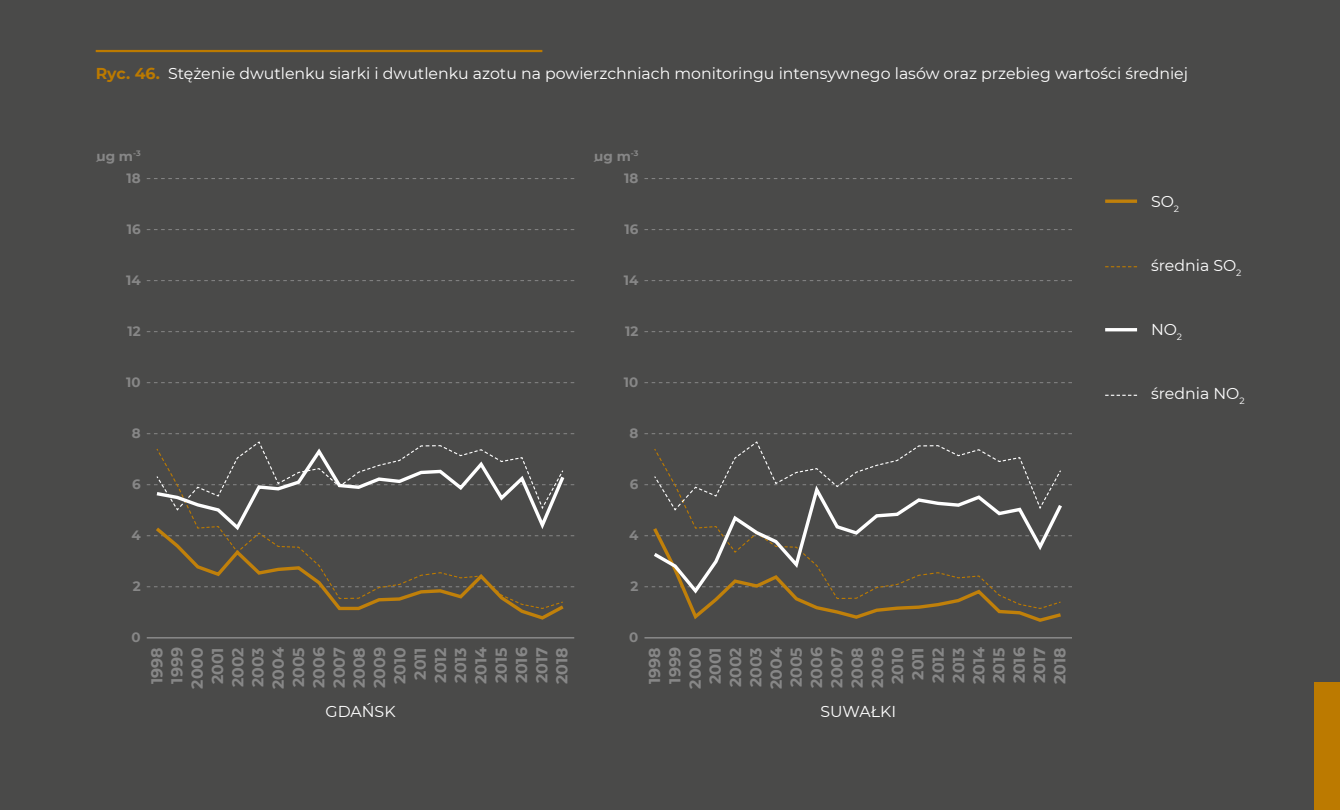
<style>
.page{position:relative;width:1340px;height:810px;background:#fff}
.page>*{position:absolute;margin:0;border:0;box-sizing:border-box;transform-origin:0 0}
.t1{font:700 15.75px/20.2px "Montserrat";color:#878787;text-align:center}
.t2{font:15.75px "Montserrat";color:#fff}
.t3{font:700 13.5px/22.3px "Montserrat";color:#878787;text-align:right}
.s1{font-weight:700;color:#bc7a00}
</style>
<div class="page">
<div style="left:0;top:0;width:1339px;height:810px;background:#4a4a49"></div>
<div style="left:1314px;top:682px;width:25px;height:128px;background:#bc7a00"></div>
<hr style="left:96px;top:50px;width:446px;height:2px;background:#bc7a00">
<svg style="left:147px;top:433px;width:427px;height:1px"></svg>
<svg style="left:644px;top:433px;width:427px;height:1px"></svg>
<svg style="left:147px;top:382px;width:427px;height:1px"></svg>
<svg style="left:644px;top:382px;width:427px;height:1px"></svg>
<svg style="left:147px;top:331px;width:427px;height:1px"></svg>
<svg style="left:644px;top:331px;width:427px;height:1px"></svg>
<svg style="left:147px;top:229px;width:427px;height:1px"></svg>
<svg style="left:644px;top:229px;width:427px;height:1px"></svg>
<svg style="left:147px;top:280px;width:427px;height:1px"></svg>
<svg style="left:644px;top:280px;width:427px;height:1px"></svg>
<svg style="left:147px;top:178px;width:427px;height:1px"></svg>
<svg style="left:644px;top:178px;width:427px;height:1px"></svg>
<hr style="left:147px;top:637px;width:427px;height:2px;background:#878787">
<hr style="left:644px;top:637px;width:427px;height:2px;background:#878787">
<hr style="left:1105px;top:328px;width:32px;height:3px;background:#fff">
<hr style="left:1105px;top:200px;width:32px;height:3px;background:#c0800a">
<svg style="left:1105px;top:395px;width:32px;height:1px"></svg>
<svg style="left:1105px;top:266px;width:32px;height:1px"></svg>
<svg style="left:644px;top:441px;width:427px;height:181px"></svg>
<svg style="left:147px;top:441px;width:427px;height:179px"></svg>
<svg style="left:650px;top:481px;width:415px;height:115px"></svg>
<p class="t2" style="left:96px;top:63px;width:1093px"><span class="s1">Ryc. 46.</span> Stężenie dwutlenku siarki i dwutlenku azotu na powierzchniach monitoringu intensywnego lasów oraz przebieg wartości średniej</p>
<p class="t3" style="left:96px;top:144px;width:46px">ug m<sup>-3<br></sup>18</p>
<p class="t3" style="left:93px;top:153px;width:10px">´</p>
<p class="t3" style="left:594px;top:144px;width:46px">ug m<sup>-3<br></sup>18</p>
<p class="t3" style="left:591px;top:153px;width:10px">´</p>
<p class="t2" style="left:1151px;top:190px;width:29px">SO<sub>2</sub></p>
<p class="t3" style="left:127px;top:217px;width:15px">16</p>
<p class="t3" style="left:624px;top:217px;width:15px">16</p>
<p class="t3" style="left:126px;top:268px;width:16px">14</p>
<p class="t3" style="left:624px;top:268px;width:16px">14</p>
<p class="t2" style="left:1151px;top:254px;width:92px">średnia SO<sub>2</sub></p>
<p class="t3" style="left:127px;top:319px;width:15px">12</p>
<p class="t3" style="left:625px;top:319px;width:15px">12</p>
<p class="t2" style="left:1151px;top:318px;width:33px">NO<sub>2</sub></p>
<p class="t3" style="left:126px;top:370px;width:16px">10</p>
<p class="t3" style="left:624px;top:370px;width:16px">10</p>
<p class="t2" style="left:1151px;top:382px;width:95px">średnia NO<sub>2</sub></p>
<p class="t3" style="left:132px;top:421px;width:10px">8</p>
<p class="t3" style="left:629px;top:421px;width:10px">8</p>
<p class="t3" style="left:132px;top:472px;width:10px">6</p>
<p class="t3" style="left:630px;top:472px;width:10px">6</p>
<p class="t3" style="left:131px;top:523px;width:11px">4</p>
<p class="t3" style="left:629px;top:523px;width:11px">4</p>
<p class="t3" style="left:133px;top:574px;width:9px">2</p>
<p class="t3" style="left:630px;top:574px;width:9px">2</p>
<p class="t3" style="left:131px;top:625px;width:11px">0</p>
<p class="t3" style="left:629px;top:625px;width:11px">0</p>
<p class="t1" style="left:146px;top:689px;width:43px;rotate:-90deg">1998<br>1999<br>2000<br>2001<br>2002<br>2003<br>2004<br>2005<br>2006<br>2007<br>2008<br>2009<br>2010<br>2011<br>2012<br>2013<br>2014<br>2015<br>2016<br>2017<br>2018</p>
<p class="t1" style="left:643px;top:689px;width:43px;rotate:-90deg">1998<br>1999<br>2000<br>2001<br>2002<br>2003<br>2004<br>2005<br>2006<br>2007<br>2008<br>2009<br>2010<br>2011<br>2012<br>2013<br>2014<br>2015<br>2016<br>2017<br>2018</p>
<p class="t2" style="left:325px;top:700px;width:72px">GDAŃSK</p>
<p class="t2" style="left:820px;top:700px;width:77px">SUWAŁKI</p>
</div>
